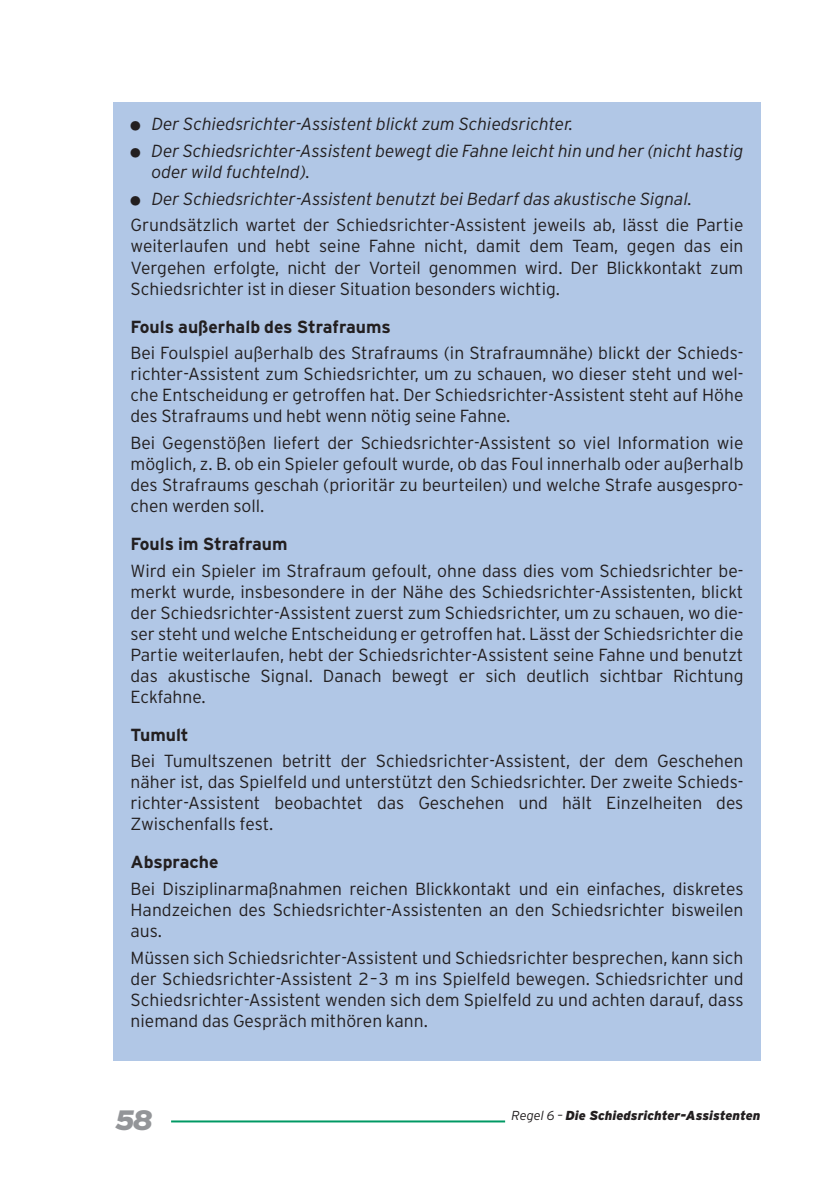
<style>
.page{position:relative;width:840px;height:1191px;background:#fff}
.page>*{position:absolute;margin:0;border:0;box-sizing:border-box;transform-origin:0 0}
.t1{font:italic 900 28px "Interstate";color:#939598}
.t2{font:300 17.6px/21px "Interstate";color:#231f20;text-align:justify}
.t3{font:italic 300 17.6px/26.6px "Interstate";color:#231f20}
.t4{font:700 17.6px "Interstate";color:#231f20}
.t5{font:italic 900 13px "Interstate";color:#231f20}
.s1{font-weight:300}
</style>
<div class="page">
<hr style="left:171px;top:1120px;width:334px;height:2px;background:#009964">
<div style="left:113px;top:102px;width:647px;height:958px;background:#b1c7e6"></div>
<p class="t3" style="left:151px;top:111px;width:593px">Der Schiedsrichter-Assistent blickt zum Schiedsrichter.<br>Der Schiedsrichter-Assistent bewegt die Fahne leicht hin und her (nicht hastig</p>
<p class="t3" style="left:151px;top:159px;width:542px">oder wild fuchtelnd).<br>Der Schiedsrichter-Assistent benutzt bei Bedarf das akustische Signal.</p>
<p class="t2" style="left:130px;top:215px;width:614px">Grundsätzlich wartet der Schiedsrichter-Assistent jeweils ab, lässt die Partie weiterlaufen und hebt seine Fahne nicht, damit dem Team, gegen das ein Vergehen erfolgte, nicht der Vorteil genommen wird. Der Blickkontakt zum Schiedsrichter ist in dieser Situation besonders wichtig.</p>
<p class="t4" style="left:130px;top:316px;width:262px">Fouls außerhalb des Strafraums</p>
<p class="t2" style="left:130px;top:343px;width:614px">Bei Foulspiel außerhalb des Strafraums (in Strafraumnähe) blickt der Schieds&shy;richter-Assistent zum Schiedsrichter, um zu schauen, wo dieser steht und wel&shy;che Entscheidung er getroffen hat. Der Schiedsrichter-Assistent steht auf Höhe des Strafraums und hebt wenn nötig seine Fahne.</p>
<p class="t2" style="left:130px;top:432px;width:614px">Bei Gegenstößen liefert der Schiedsrichter-Assistent so viel Information wie möglich, z. B. ob ein Spieler gefoult wurde, ob das Foul innerhalb oder außerhalb des Strafraums geschah (prioritär zu beurteilen) und welche Strafe ausgespro&shy;chen werden soll.</p>
<p class="t4" style="left:130px;top:533px;width:158px">Fouls im Strafraum</p>
<p class="t2" style="left:130px;top:560px;width:614px">Wird ein Spieler im Strafraum gefoult, ohne dass dies vom Schiedsrichter be&shy;merkt wurde, insbesondere in der Nähe des Schiedsrichter-Assistenten, blickt der Schiedsrichter-Assistent zuerst zum Schiedsrichter, um zu schauen, wo die&shy;ser steht und welche Entscheidung er getroffen hat. Lässt der Schiedsrichter die Partie weiterlaufen, hebt der Schiedsrichter-Assistent seine Fahne und benutzt das akustische Signal. Danach bewegt er sich deutlich sichtbar Richtung Eckfahne.</p>
<p class="t4" style="left:130px;top:724px;width:60px">Tumult</p>
<p class="t2" style="left:130px;top:751px;width:614px">Bei Tumultszenen betritt der Schiedsrichter-Assistent, der dem Geschehen näher ist, das Spielfeld und unterstützt den Schiedsrichter. Der zweite Schieds&shy;richter-Assistent beobachtet das Geschehen und hält Einzelheiten des Zwischenfalls fest.</p>
<p class="t4" style="left:130px;top:852px;width:89px">Absprache</p>
<p class="t2" style="left:130px;top:878px;width:614px">Bei Disziplinarmaßnahmen reichen Blickkontakt und ein einfaches, diskretes Handzeichen des Schiedsrichter-Assistenten an den Schiedsrichter bisweilen aus.</p>
<p class="t2" style="left:130px;top:947px;width:614px">Müssen sich Schiedsrichter-Assistent und Schiedsrichter besprechen, kann sich der Schiedsrichter-Assistent 2–3 m ins Spielfeld bewegen. Schiedsrichter und Schiedsrichter-Assistent wenden sich dem Spielfeld zu und achten darauf, dass niemand das Gespräch mithören kann.</p>
<h1 class="t1" style="left:115px;top:1103px;width:40px">58</h1>
<p class="t5" style="left:511px;top:1108px;width:250px"><span class="s1">Regel 6 –</span> Die Schiedsrichter-Assistenten</p>
</div>
